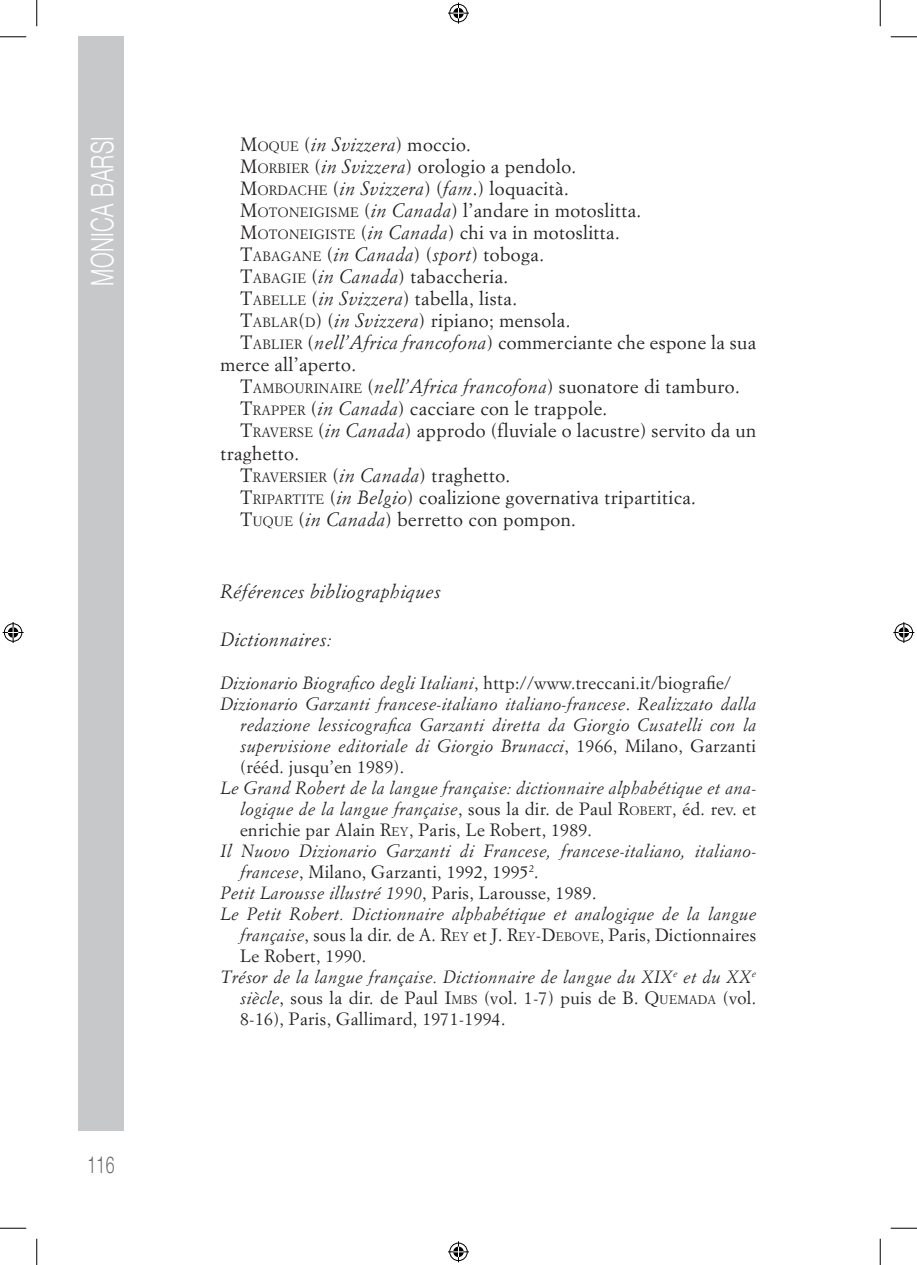
<style>
.page{position:relative;width:917px;height:1265px;background:#fff}
.page>*{position:absolute;margin:0;border:0;box-sizing:border-box;transform-origin:0 0}
.t1{font:300 31.15px "Helvetica Neue";letter-spacing:.02em;color:#fff;scale:.68 1}
.t2{font:300 23.28px "Helvetica Neue";color:#636366;scale:.68 1}
.t3{font:18.9px/22.1px "Simoncini Garamond Std";letter-spacing:.02em;color:#231f20}
.t4{font:italic 18.9px "Simoncini Garamond";letter-spacing:.02em;color:#231f20}
.t5{font:italic 17.5px/21px "Simoncini Garamond";letter-spacing:.02em;color:#231f20;text-align:justify}
.t6{font:17.5px/21px "Simoncini Garamond Std";letter-spacing:.02em;color:#231f20}
.s1{font-family:"Simoncini Garamond Std";font-style:normal}
.s2{font-family:"Simoncini Garamond Std";font-style:normal;font-size:13.3px}
.s3{font-style:inherit}
.s4{font-size:13.3px}
.s5{font-family:"Simoncini Garamond";font-style:italic}
.s6{font-size:12.25px}
</style>
<div class="page">
<div style="left:78px;top:37px;width:46px;height:1093px;background:#c7c8ca"></div>
<svg style="left:0;top:36px;width:26px;height:1px"></svg>
<svg style="left:891px;top:36px;width:26px;height:1px"></svg>
<svg style="left:0;top:1227px;width:26px;height:1px"></svg>
<svg style="left:891px;top:1227px;width:26px;height:1px"></svg>
<svg style="left:36px;top:0;width:1px;height:26px"></svg>
<svg style="left:36px;top:1238px;width:1px;height:26px"></svg>
<svg style="left:880px;top:0;width:1px;height:26px"></svg>
<svg style="left:880px;top:1238px;width:1px;height:26px"></svg>
<svg style="left:448px;top:3px;width:21px;height:21px"></svg>
<svg style="left:448px;top:1241px;width:21px;height:20px"></svg>
<svg style="left:3px;top:622px;width:21px;height:21px"></svg>
<svg style="left:893px;top:622px;width:21px;height:21px"></svg>
<h1 class="t1" style="left:77px;top:286px;width:222px;rotate:-90deg">Monica Barsi</h1>
<p class="t2" style="left:88px;top:1145px;width:41px">116</p>
<p class="t4" style="left:240px;top:133px;width:232px"><span class="s1">M</span><span class="s2">OQUE</span> <span class="s1">(</span>in Svizzera<span class="s1">) moccio.</span></p>
<p class="t3" style="left:240px;top:155px;width:403px"><span class="s3">M</span><span class="s4">ORBIER</span> (<span class="s5">in Svizzera</span>) orologio a pendolo.<br><span class="s3">M</span><span class="s4">ORDACHE</span> (<span class="s5">in Svizzera</span>) (<span class="s5">fam</span>.) loquacità.<br><span class="s3">M</span><span class="s4">OTONEIGISME</span> (<span class="s5">in Canada</span>) l’andare in motoslitta.<br><span class="s3">M</span><span class="s4">OTONEIGISTE</span> (<span class="s5">in Canada</span>) chi va in motoslitta.</p>
<p class="t4" style="left:240px;top:243px;width:305px"><span class="s1">T</span><span class="s2">ABAGANE</span> <span class="s1">(</span>in Canada<span class="s1">) (</span>sport<span class="s1">) toboga.</span></p>
<p class="t3" style="left:240px;top:265px;width:269px"><span class="s3">T</span><span class="s4">ABAGIE</span> (<span class="s5">in Canada</span>) tabaccheria.</p>
<p class="t3" style="left:240px;top:287px;width:278px"><span class="s3">T</span><span class="s4">ABELLE</span> (<span class="s5">in Svizzera</span>) tabella, lista.</p>
<p class="t3" style="left:240px;top:309px;width:332px"><span class="s3">T</span><span class="s4">ABLAR</span><span class="s3">(</span><span class="s4">D</span><span class="s3">)</span> (<span class="s5">in Svizzera</span>) ripiano; mensola.</p>
<p class="t3" style="left:240px;top:331px;width:517px"><span class="s3">T</span><span class="s4">ABLIER</span> (<span class="s5">nell’Africa francofona</span>) commerciante che espone la sua</p>
<p class="t3" style="left:220px;top:353px;width:137px">merce all’aperto.</p>
<p class="t3" style="left:240px;top:375px;width:501px"><span class="s3">T</span><span class="s4">AMBOURINAIRE</span> (<span class="s5">nell’Africa francofona</span>) suonatore di tamburo.</p>
<p class="t3" style="left:240px;top:397px;width:369px"><span class="s3">T</span><span class="s4">RAPPER</span> (<span class="s5">in Canada</span>) cacciare con le trappole.</p>
<p class="t3" style="left:240px;top:419px;width:517px"><span class="s3">T</span><span class="s4">RAVERSE</span> (<span class="s5">in Canada</span>) approdo (fluviale o lacustre) servito da un</p>
<p class="t3" style="left:220px;top:441px;width:80px">traghetto.</p>
<p class="t3" style="left:240px;top:463px;width:272px"><span class="s3">T</span><span class="s4">RAVERSIER</span> (<span class="s5">in Canada</span>) traghetto.</p>
<p class="t3" style="left:240px;top:485px;width:457px"><span class="s3">T</span><span class="s4">RIPARTITE</span> (<span class="s5">in Belgio</span>) coalizione governativa tripartitica.</p>
<p class="t3" style="left:240px;top:507px;width:337px"><span class="s3">T</span><span class="s4">UQUE</span> (<span class="s5">in Canada</span>) berretto con pompon.</p>
<p class="t4" style="left:220px;top:580px;width:222px">Références bibliographiques</p>
<p class="t4" style="left:220px;top:627px;width:113px">Dictionnaires:</p>
<p class="t6" style="left:220px;top:671px;width:512px"><span class="s5">Dizionario Biografico degli Italiani</span>, http://www.treccani.it/biografie/</p>
<p class="t5" style="left:240px;top:692px;width:517px;text-indent:-20px">Dizionario Garzanti francese-italiano italiano-francese<span class="s1">.</span> Realizzato dalla redazione lessicografica Garzanti diretta da Giorgio Cusatelli con la supervisione editoriale di Giorgio Brunacci<span class="s1">, 1966, Milano, Garzanti</span></p>
<p class="t6" style="left:240px;top:755px;width:165px">(rééd. jusqu’en 1989).</p>
<p class="t5" style="left:220px;top:776px;width:537px">Le Grand Robert de la langue française: dictionnaire alphabétique et ana-</p>
<p class="t6" style="left:240px;top:797px;width:517px"><span class="s5">logique de la langue française</span>, sous la dir. de Paul <span class="s3">R</span><span class="s6">OBERT</span>, éd. rev. et enrichie par Alain <span class="s3">R</span><span class="s6">EY</span>, Paris, Le Robert, 1989.</p>
<p class="t5" style="left:220px;top:839px;width:537px">Il Nuovo Dizionario Garzanti di Francese, francese-italiano, italiano-</p>
<p class="t6" style="left:240px;top:860px;width:300px"><span class="s5">francese</span>, Milano, Garzanti, 1992, 1995<sup>2</sup>.</p>
<p class="t5" style="left:220px;top:881px;width:537px">Petit Larousse illustré 1990<span class="s1">, Paris, Larousse, 1989.<br></span>Le Petit Robert. Dictionnaire alphabétique et analogique de la langue</p>
<p class="t6" style="left:240px;top:923px;width:517px"><span class="s5">française</span>, sous la dir. de A. <span class="s3">R</span><span class="s6">EY</span> et J. <span class="s3">R</span><span class="s6">EY</span>-<span class="s3">D</span><span class="s6">EBOVE</span>, Paris, Dictionnaires<br>Le Robert, 1990.</p>
<p class="t5" style="left:220px;top:965px;width:537px">Trésor de la langue française. Dictionnaire de langue du XIX<sup>e</sup> et du XX<sup>e</sup></p>
<p class="t6" style="left:240px;top:986px;width:517px"><span class="s5">siècle</span>, sous la dir. de Paul <span class="s3">I</span><span class="s6">MBS</span> (vol. 1-7) puis de B. <span class="s3">Q</span><span class="s6">UEMADA</span> (vol.<br>8-16), Paris, Gallimard, 1971-1994.</p>
</div>
